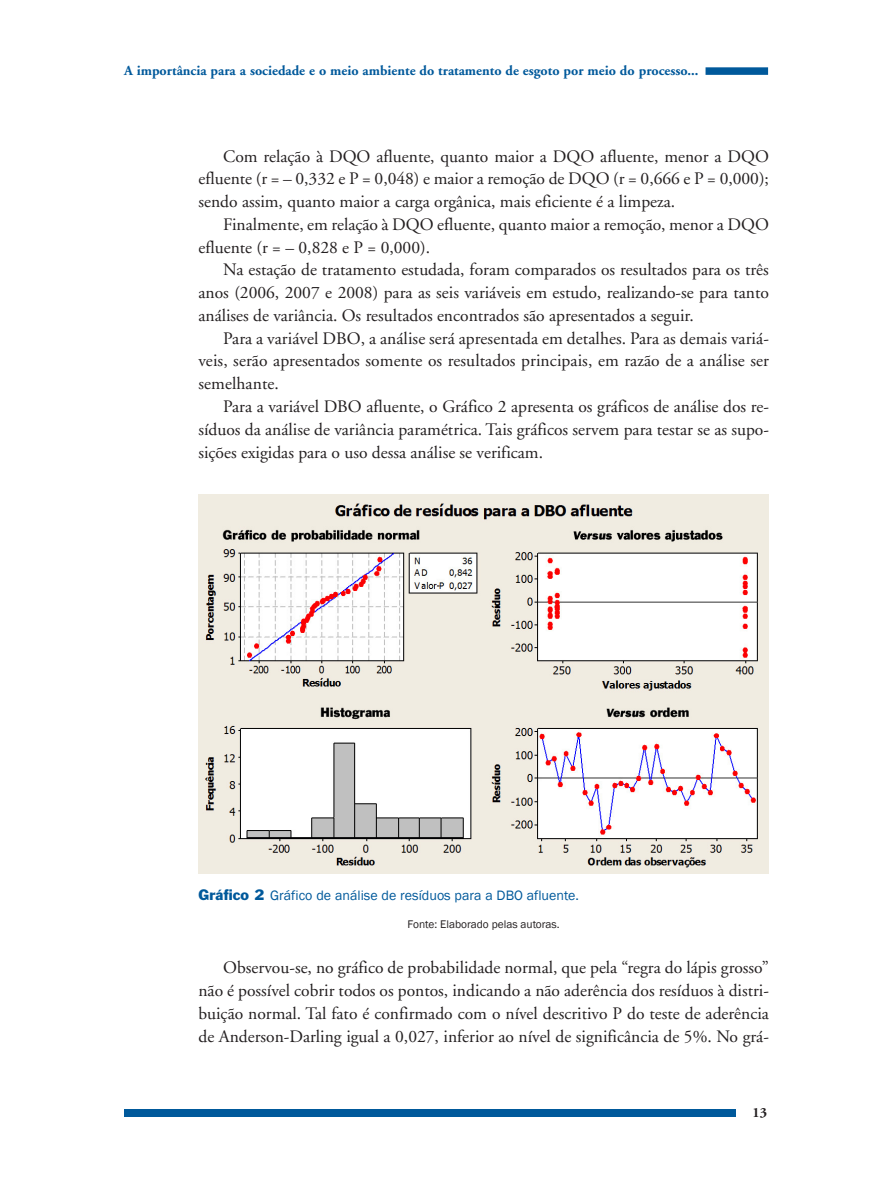
<style>
.page{position:relative;width:893px;height:1191px;background:#fff}
.page>*{position:absolute;margin:0;border:0;box-sizing:border-box;transform-origin:0 0}
.t1{font:17.5px/22.8px "Adobe Garamond";color:#231f20;text-align:justify}
.t2{font:700 14px "Adobe Garamond";color:#00599b}
.t3{font:14px "Franklin Gothic";color:#00599b}
.t4{font:700 14px "Adobe Garamond";color:#231f20}
.t5{font:11.38px "Franklin Gothic";color:#231f20}
.s1{font-style:inherit}
</style>
<div class="page">
<div style="left:124px;top:1109px;width:645px;height:7px;background:#00599b"></div>
<div style="left:736px;top:1104px;width:33px;height:27px;background:#fff"></div>
<div style="left:705px;top:67px;width:63px;height:8px;background:#00599b"></div>
<img style="left:198px;top:494px;width:570px;height:380px">
<p class="t2" style="left:124px;top:63px;width:576px">A importância para a sociedade e o meio ambiente do tratamento de esgoto por meio do processo...</p>
<p class="t1" style="left:198px;top:145px;width:572px;text-indent:25px">Com relação à DQO afluente, quanto maior a DQO afluente, menor a DQO efluente (r = – 0,332 e P = 0,048) e maior a remoção de DQO (r = 0,666 e P = 0,000); sendo assim, quanto maior a carga orgânica, mais eficiente é a limpeza.</p>
<p class="t1" style="left:198px;top:213px;width:572px;text-indent:25px">Finalmente, em relação à DQO efluente, quanto maior a remoção, menor a DQO efluente (r = – 0,828 e P = 0,000).</p>
<p class="t1" style="left:198px;top:259px;width:572px;text-indent:25px">Na estação de tratamento estudada, foram comparados os resultados para os três anos (2006, 2007 e 2008) para as seis variáveis em estudo, realizando-se para tanto análises de variância. Os resultados encontrados são apresentados a seguir.</p>
<p class="t1" style="left:198px;top:327px;width:572px;text-indent:25px">Para a variável DBO, a análise será apresentada em detalhes. Para as demais variá&shy;veis, serão apresentados somente os resultados principais, em razão de a análise ser semelhante.</p>
<p class="t1" style="left:198px;top:395px;width:572px;text-indent:25px">Para a variável DBO afluente, o Gráfico 2 apresenta os gráficos de análise dos re&shy;síduos da análise de variância paramétrica. Tais gráficos servem para testar se as supo&shy;sições exigidas para o uso dessa análise se verificam.</p>
<p class="t3" style="left:198px;top:887px;width:382px"><span class="s1">Gráfico 2</span> Gráfico de análise de resíduos para a DBO afluente.</p>
<p class="t5" style="left:408px;top:917px;width:154px">Fonte: Elaborado pelas autoras.</p>
<p class="t1" style="left:198px;top:956px;width:572px;text-indent:25px">Observou-se, no gráfico de probabilidade normal, que pela “regra do lápis grosso” não é possível cobrir todos os pontos, indicando a não aderência dos resíduos à distri&shy;buição normal. Tal fato é confirmado com o nível descritivo P do teste de aderência de Anderson-Darling igual a 0,027, inferior ao nível de significância de 5%. No grá-</p>
<p class="t4" style="left:753px;top:1104px;width:16px">13</p>
</div>
